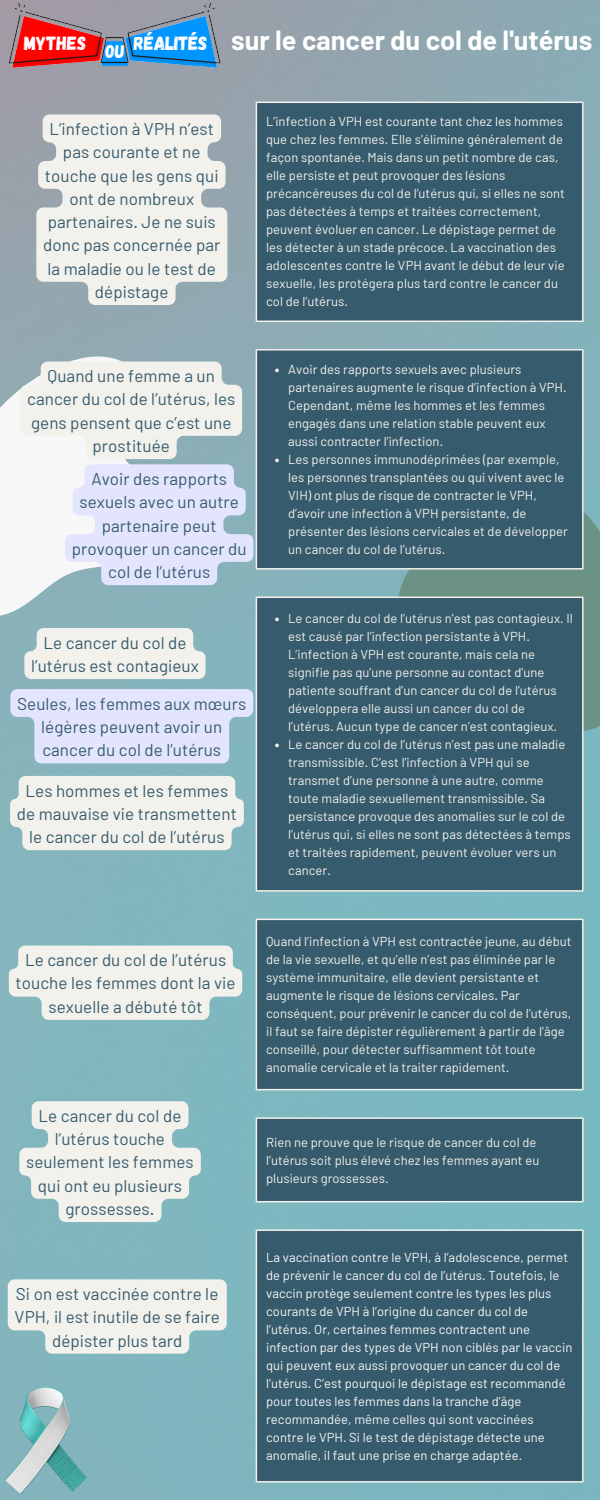
<style>
.page{position:relative;width:600px;height:1500px;background:#fff}
.page>*{position:absolute;margin:0;border:0;box-sizing:border-box;transform-origin:0 0}
.t1{font:700 27px "Barlow";color:#fff}
.t2{font:19.1px "Gagalin";color:#fefefe}
.t3{font:18.6px "Gagalin";color:#fefefe}
.t4{font:17px/23.2px "Barlow";letter-spacing:.005em;color:#365b6d;text-align:center}
.t5{font:13px/18px "Barlow";letter-spacing:.005em;color:#f2f1ec}
.t6{font:13px/18px "Barlow";letter-spacing:.005em;color:#f7f7f7}
.s1{font-family:"Gagalin";font-weight:400;font-size:19.1px;color:#fefefe}
</style>
<div class="page">
<img style="left:0;top:0;width:600px;height:1500px">
<svg style="left:395px;top:488px;width:205px;height:244px;background:#6e958b"></svg>
<svg style="left:0;top:355px;width:180px;height:263px"></svg>
<div style="left:256px;top:102px;width:327px;height:219px;background:#365b6d"></div>
<hr style="left:256px;top:103px;width:1px;height:218px;background:#f2f1ec">
<hr style="left:582px;top:103px;width:2px;height:218px;background:#f2f1ec">
<hr style="left:256px;top:102px;width:328px;height:1px;background:#f2f1ec">
<hr style="left:256px;top:321px;width:328px;height:1px;background:#f2f1ec">
<div style="left:256px;top:350px;width:327px;height:219px;background:#365b6d"></div>
<svg style="left:275px;top:369px;width:4px;height:3px"></svg>
<svg style="left:275px;top:459px;width:4px;height:3px"></svg>
<hr style="left:256px;top:351px;width:1px;height:217px;background:#f2f1ec">
<hr style="left:582px;top:351px;width:2px;height:217px;background:#f2f1ec">
<hr style="left:256px;top:349px;width:328px;height:2px;background:#f2f1ec">
<hr style="left:256px;top:568px;width:328px;height:2px;background:#f2f1ec">
<div style="left:256px;top:597px;width:327px;height:294px;background:#365b6d"></div>
<svg style="left:275px;top:618px;width:4px;height:3px"></svg>
<svg style="left:275px;top:744px;width:4px;height:3px"></svg>
<hr style="left:256px;top:598px;width:1px;height:292px;background:#f2f1ec">
<hr style="left:582px;top:598px;width:2px;height:292px;background:#f2f1ec">
<hr style="left:256px;top:597px;width:328px;height:1px;background:#f2f1ec">
<hr style="left:256px;top:890px;width:328px;height:2px;background:#f2f1ec">
<div style="left:256px;top:919px;width:327px;height:171px;background:#365b6d"></div>
<hr style="left:256px;top:920px;width:1px;height:169px;background:#f2f1ec">
<hr style="left:582px;top:920px;width:2px;height:169px;background:#f2f1ec">
<hr style="left:256px;top:919px;width:328px;height:1px;background:#f2f1ec">
<hr style="left:256px;top:1089px;width:328px;height:1px;background:#f2f1ec">
<div style="left:256px;top:1118px;width:327px;height:84px;background:#365b6d"></div>
<hr style="left:256px;top:1119px;width:1px;height:82px;background:#f2f1ec">
<hr style="left:582px;top:1119px;width:2px;height:82px;background:#f2f1ec">
<hr style="left:256px;top:1117px;width:328px;height:2px;background:#f2f1ec">
<hr style="left:256px;top:1201px;width:328px;height:1px;background:#f2f1ec">
<div style="left:256px;top:1230px;width:327px;height:252px;background:#365b6d"></div>
<hr style="left:256px;top:1231px;width:1px;height:250px;background:#f2f1ec">
<hr style="left:582px;top:1231px;width:2px;height:250px;background:#f2f1ec">
<hr style="left:256px;top:1229px;width:328px;height:2px;background:#f2f1ec">
<hr style="left:256px;top:1481px;width:328px;height:2px;background:#f2f1ec">
<img style="left:5px;top:1387px;width:81px;height:107px">
<svg style="left:36px;top:114px;width:191px;height:191px;background:#e5e7e3"></svg>
<svg style="left:20px;top:362px;width:233px;height:223px"></svg>
<svg style="left:24px;top:628px;width:182px;height:51px;background:#eaece8"></svg>
<svg style="left:10px;top:689px;width:243px;height:74px;background:#d6def6"></svg>
<div style="left:10px;top:776px;width:234px;height:74px;background:#f2f1ec"></div>
<svg style="left:9px;top:946px;width:233px;height:74px;background:#e4eae6"></svg>
<svg style="left:19px;top:1101px;width:182px;height:121px;background:#dbe5e2"></svg>
<svg style="left:8px;top:1279px;width:219px;height:75px;background:#e4e9e6"></svg>
<img style="left:6px;top:0;width:222px;height:75px">
<h2 class="t2" style="left:24px;top:31px;width:64px">MytHES</h2>
<h1 class="t1" style="left:134px;top:23px;width:460px"><span class="s1">RéALITéS</span> sur le cancer du col de l'utérus</h1>
<h3 class="t3" style="left:105px;top:39px;width:21px">ou</h3>
<h3 class="t4" style="left:43px;top:117px;width:179px">L’infection à VPH n’est pas courante et ne touche que les gens qui ont de nombreux partenaires. Je ne suis donc pas concernée par la maladie ou le test de dépistage</h3>
<p class="t5" style="left:266px;top:112px;width:300px">L’infection à VPH est courante tant chez les hommes que chez les femmes. Elle s’élimine généralement de façon spontanée. Mais dans un petit nombre de cas, elle persiste et peut provoquer des lésions précancéreuses du col de l’utérus qui, si elles ne sont pas détectées à temps et traitées correctement, peuvent évoluer en cancer. Le dépistage permet de les détecter à un stade précoce. La vaccination des adolescentes contre le VPH avant le début de leur vie sexuelle, les protégera plus tard contre le cancer du col de l’utérus.</p>
<h3 class="t4" style="left:27px;top:364px;width:210px">Quand une femme a un cancer du col de l’utérus, les gens pensent que c’est une prostituée</h3>
<h3 class="t4" style="left:72px;top:467px;width:176px">Avoir des rapports sexuels avec un autre partenaire peut provoquer un cancer du col de l’utérus</h3>
<h3 class="t4" style="left:31px;top:630px;width:169px">Le cancer du col de l’utérus est contagieux</h3>
<h3 class="t4" style="left:17px;top:691px;width:230px">Seules, les femmes aux mœurs légères peuvent avoir un cancer du col de l’utérus</h3>
<h3 class="t4" style="left:17px;top:778px;width:221px">Les hommes et les femmes de mauvaise vie transmettent le cancer du col de l’utérus</h3>
<p class="t5" style="left:288px;top:360px;width:281px">Avoir des rapports sexuels avec plusieurs partenaires augmente le risque d’infection à VPH.<br>Cependant, même les hommes et les femmes engagés dans une relation stable peuvent eux aussi contracter l’infection.<br>Les personnes immunodéprimées (par exemple, les personnes transplantées ou qui vivent avec le VIH) ont plus de risque de contracter le VPH, d’avoir une infection à VPH persistante, de présenter des lésions cervicales et de développer un cancer du col de l’utérus.</p>
<p class="t5" style="left:288px;top:609px;width:286px">Le cancer du col de l’utérus n’est pas contagieux. Il est causé par l’infection persistante à VPH.<br>L’infection à VPH est courante, mais cela ne signifie pas qu’une personne au contact d’une patiente souffrant d’un cancer du col de l’utérus développera elle aussi un cancer du col de l’utérus. Aucun type de cancer n’est contagieux.<br>Le cancer du col de l’utérus n’est pas une maladie transmissible. C’est l’infection à VPH qui se transmet d’une personne à une autre, comme toute maladie sexuellement transmissible. Sa persistance provoque des anomalies sur le col de l’utérus qui, si elles ne sont pas détectées à temps et traitées rapidement, peuvent évoluer vers un cancer.</p>
<h3 class="t4" style="left:16px;top:948px;width:221px">Le cancer du col de l’utérus touche les femmes dont la vie sexuelle a débuté tôt</h3>
<h3 class="t4" style="left:26px;top:1103px;width:169px">Le cancer du col de l’utérus touche seulement les femmes qui ont eu plusieurs grossesses.</h3>
<h3 class="t4" style="left:15px;top:1282px;width:207px">Si on est vaccinée contre le<br>VPH, il est inutile de se faire dépister plus tard</h3>
<p class="t5" style="left:266px;top:932px;width:307px">Quand l’infection à VPH est contractée jeune, au début de la vie sexuelle, et qu’elle n’est pas éliminée par le système immunitaire, elle devient persistante et augmente le risque de lésions cervicales. Par conséquent, pour prévenir le cancer du col de l’utérus, il faut se faire dépister régulièrement à partir de l’âge conseillé, pour détecter suffisamment tôt toute anomalie cervicale et la traiter rapidement.</p>
<p class="t5" style="left:266px;top:1132px;width:275px">Rien ne prouve que le risque de cancer du col de l’utérus soit plus élevé chez les femmes ayant eu plusieurs grossesses.</p>
<p class="t6" style="left:266px;top:1248px;width:308px">La vaccination contre le VPH, à l’adolescence, permet de prévenir le cancer du col de l’utérus. Toutefois, le vaccin protège seulement contre les types les plus courants de VPH à l’origine du cancer du col de l’utérus. Or, certaines femmes contractent une infection par des types de VPH non ciblés par le vaccin qui peuvent eux aussi provoquer un cancer du col de l’utérus. C’est pourquoi le dépistage est recommandé pour toutes les femmes dans la tranche d’âge recommandée, même celles qui sont vaccinées contre le VPH. Si le test de dépistage détecte une anomalie, il faut une prise en charge adaptée.</p>
</div>
